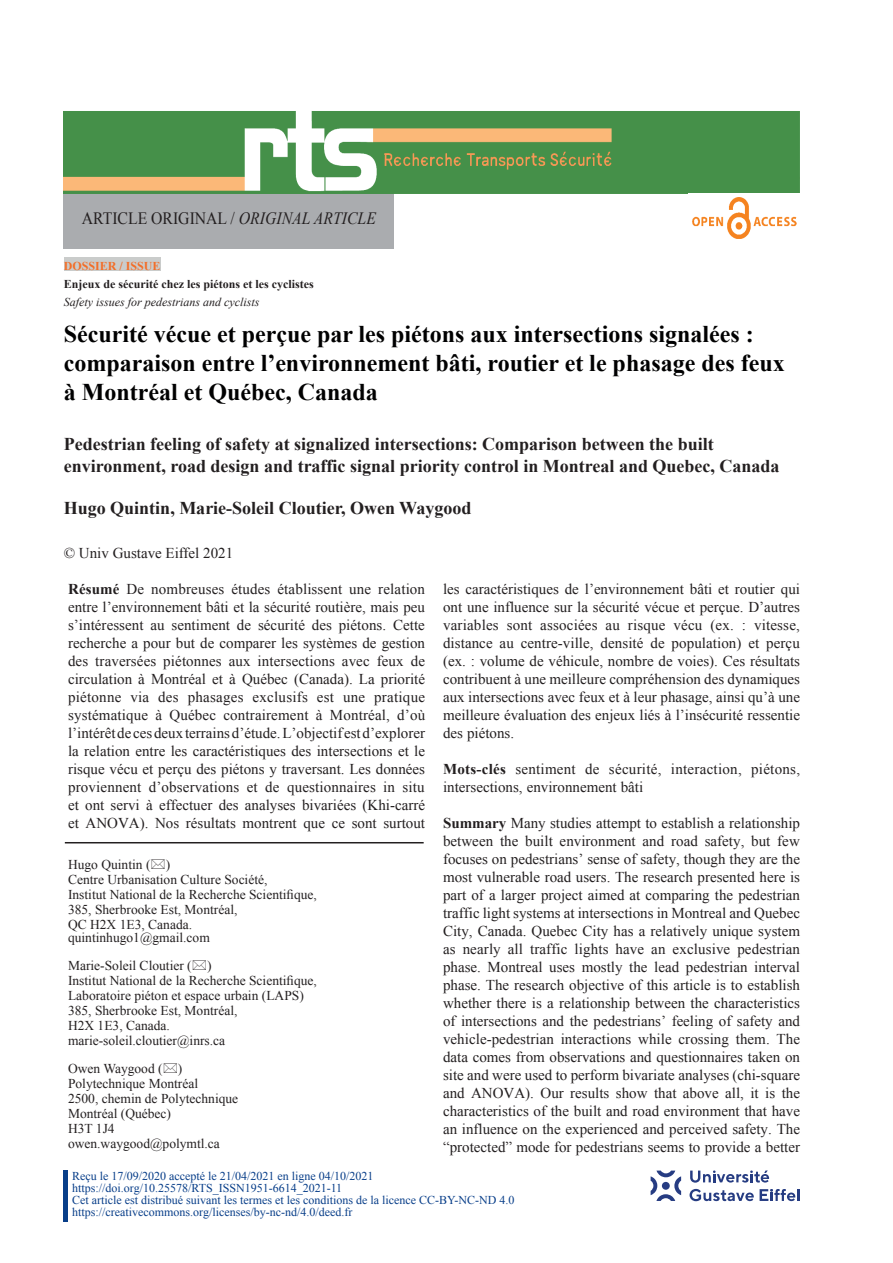
<style>
.page{position:relative;width:893px;height:1263px;background:#fff}
.page>*{position:absolute;margin:0;border:0;box-sizing:border-box;transform-origin:0 0}
.t1{font:700 24px/28.8px "Times New Roman";color:#000001}
.t2{font:700 18px/21.6px "Times New Roman";color:#231f20}
.t3{font:17.25px "Times New Roman";color:#231f20;scale:.91 1}
.t4{font:15px/18px "Times New Roman";color:#231f20;text-align:justify}
.t5{font:15px/18px "Times New Roman";letter-spacing:.02em;color:#231f20}
.t6{font:13.5px/15px "Times New Roman";color:#231f20}
.t7{font:12px/12px "Times New Roman";color:#083e89}
.t8{font:700 12px "Times New Roman";color:#231f20}
.t9{font:italic 12px "Times New Roman";color:#231f20}
.t10{font:700 12px "Times New Roman";color:#f36e28}
.s1{font-style:italic}
.s2{font-weight:700}
</style>
<div class="page">
<svg style="left:651px;top:1170px;width:30px;height:31px"></svg>
<div style="left:662px;top:1182px;width:8px;height:8px;background:#263c82;border-radius:50%"></div>
<svg style="left:690px;top:1170px;width:79px;height:13px"></svg>
<svg style="left:689px;top:1189px;width:65px;height:12px"></svg>
<svg style="left:760px;top:1189px;width:39px;height:12px"></svg>
<hr style="left:64px;top:1170px;width:4px;height:51px;background:#083e89">
<div style="left:64px;top:192px;width:330px;height:57px;background:#aaacaf"></div>
<img style="left:64px;top:111px;width:735px;height:82px">
<img style="left:692px;top:197px;width:105px;height:42px">
<div style="left:64px;top:257px;width:96px;height:14px;background:#cacccb"></div>
<hr style="left:65px;top:842px;width:359px;height:1px;background:#231f20">
<p class="t3" style="left:82px;top:206px;width:325px">ARTICLE ORIGINAL / <span class="s1">ORIGINAL ARTICLE</span></p>
<p class="t10" style="left:64px;top:258px;width:98px">DOSSIER / ISSUE</p>
<p class="t8" style="left:64px;top:276px;width:251px">Enjeux de sécurité chez les piétons et les cyclistes</p>
<p class="t9" style="left:64px;top:294px;width:197px">Safety issues for pedestrians and cyclists</p>
<h1 class="t1" style="left:64px;top:319px;width:722px">Sécurité vécue et perçue par les piétons aux intersections signalées : comparaison entre l’environnement bâti, routier et le phasage des feux à Montréal et Québec, Canada</h1>
<p class="t2" style="left:64px;top:433px;width:717px">Pedestrian feeling of safety at signalized intersections: Comparison between the built environment, road design and traffic signal priority control in Montreal and Quebec, Canada</p>
<p class="t2" style="left:64px;top:496px;width:409px">Hugo Quintin, Marie-Soleil Cloutier, Owen Waygood</p>
<p class="t4" style="left:64px;top:544px;width:171px">© Univ Gustave Eiffel 2021</p>
<p class="t4" style="left:68px;top:580px;width:359px"><span class="s2">Résumé</span> De nombreuses études établissent une relation entre l’environnement bâti et la sécurité routière, mais peu s’intéressent au sentiment de sécurité des piétons. Cette recherche a pour but de comparer les systèmes de gestion des traversées piétonnes aux intersections avec feux de circulation à Montréal et à Québec (Canada). La priorité piétonne via des phasages exclusifs est une pratique systématique à Québec contrairement à Montréal, d’où l’intérêt de ces deux terrains d’étude. L’objectif est d’explorer la relation entre les caractéristiques des intersections et le risque vécu et perçu des piétons y traversant. Les données proviennent d’observations et de questionnaires in situ et ont servi à effectuer des analyses bivariées (Khi-carré et ANOVA). Nos résultats montrent que ce sont surtout</p>
<p class="t4" style="left:443px;top:580px;width:359px">les caractéristiques de l’environnement bâti et routier qui ont une influence sur la sécurité vécue et perçue. D’autres variables sont associées au risque vécu (ex. : vitesse, distance au centre-ville, densité de population) et perçu (ex. : volume de véhicule, nombre de voies). Ces résultats contribuent à une meilleure compréhension des dynamiques aux intersections avec feux et à leur phasage, ainsi qu’à une meilleure évaluation des enjeux liés à l’insécurité ressentie des piétons.</p>
<p class="t5" style="left:443px;top:760px;width:359px"><span class="s2">Mots-clés</span> sentiment de sécurité, interaction, piétons, intersections, environnement bâti</p>
<p class="t4" style="left:443px;top:814px;width:359px"><span class="s2">Summary</span> Many studies attempt to establish a relationship between the built environment and road safety, but few focuses on pedestrians’ sense of safety, though they are the most vulnerable road users. The research presented here is part of a larger project aimed at comparing the pedestrian traffic light systems at intersections in Montreal and Quebec City, Canada. Quebec City has a relatively unique system as nearly all traffic lights have an exclusive pedestrian phase. Montreal uses mostly the lead pedestrian interval phase. The research objective of this article is to establish whether there is a relationship between the characteristics of intersections and the pedestrians’ feeling of safety and vehicle-pedestrian interactions while crossing them. The data comes from observations and questionnaires taken on site and were used to perform bivariate analyses (chi-square and ANOVA). Our results show that above all, it is the characteristics of the built and road environment that have an influence on the experienced and perceived safety. The “protected” mode for pedestrians seems to provide a better</p>
<p class="t6" style="left:68px;top:856px;width:250px">Hugo Quintin ( )<br>Centre Urbanisation Culture Société,<br>Institut National de la Recherche Scientifique,<br>385, Sherbrooke Est, Montréal,<br>QC H2X 1E3, Canada.</p>
<p class="t6" style="left:68px;top:923px;width:145px;line-height:27.8px">quintinhugo1@gmail.com<br>Marie-Soleil Cloutier ( )</p>
<p class="t6" style="left:68px;top:972px;width:250px">Institut National de la Recherche Scientifique, Laboratoire piéton et espace urbain (LAPS)<br>385, Sherbrooke Est, Montréal,<br>H2X 1E3, Canada. marie-soleil.cloutier@inrs.ca</p>
<p class="t6" style="left:68px;top:1060px;width:172px">Owen Waygood ( )<br>Polytechnique Montréal<br>2500, chemin de Polytechnique<br>Montréal (Québec)<br>H3T 1J4 owen.waygood@polymtl.ca</p>
<p class="t7" style="left:72px;top:1170px;width:444px">Reçu le 17/09/2020 accepté le 21/04/2021 en ligne 04/10/2021 https://doi.org/10.25578/RTS_ISSN1951-6614_2021-11<br>Cet article est distribué suivant les termes et les conditions de la licence CC-BY-NC-ND 4.0 https://creativecommons.org/licenses/by-nc-nd/4.0/deed.fr</p>
</div>
